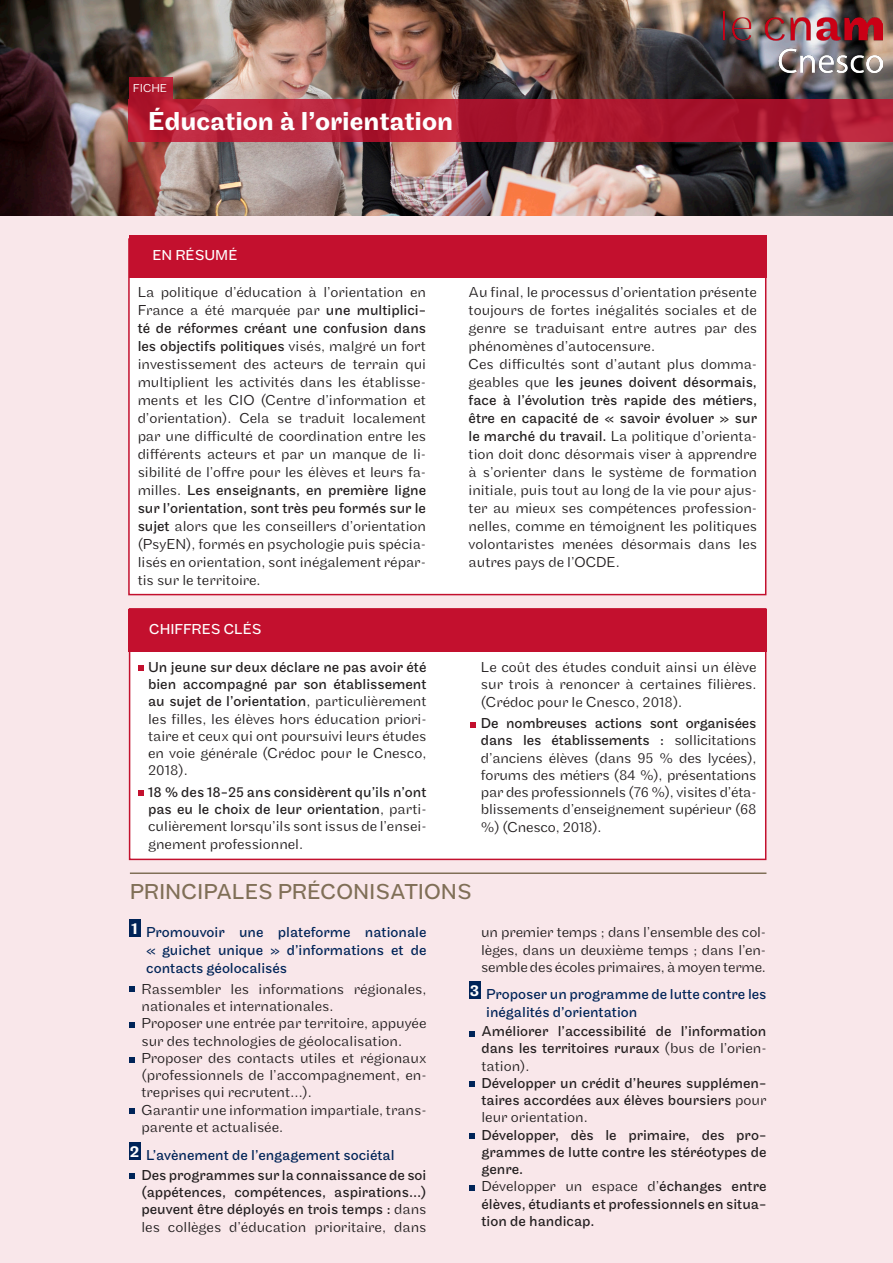
<style>
.page{position:relative;width:893px;height:1263px;background:#f9e7ea}
.page>*{position:absolute;margin:0;border:0;box-sizing:border-box;transform-origin:0 0}
.t1{font:500 27px "Maple";color:#fff}
.t2{font:22.5px "Maple";color:#806f57}
.t3{font:500 16.5px "Maple";color:#fff}
.t4{font:300 15px/18px "Maple";color:#231f20;text-align:justify}
.t5{font:15px/17.2px "Maple";color:#231f20;text-align:justify}
.t6{font:15px/18px "Maple";color:#002458;text-align:justify}
.t7{font:15px "Maple";color:#fff}
.t8{font:300 12px "Maple";color:#fff}
.s1{font-weight:400}
.s2{font-weight:300}
</style>
<div class="page">
<img style="left:0;top:0;width:893px;height:215px">
<div style="left:128px;top:238px;width:638px;height:357px;background:#fff;border:2px solid #c3102e"></div>
<svg style="left:129px;top:99px;width:764px;height:43px;background:#b11b33"></svg>
<div style="left:129px;top:235px;width:637px;height:43px;background:#c3102e"></div>
<div style="left:129px;top:608px;width:637px;height:252px;background:#fff;border:2px solid #c3102e"></div>
<div style="left:128px;top:609px;width:638px;height:43px;background:#c3102e"></div>
<svg style="left:138px;top:665px;width:6px;height:6px"></svg>
<svg style="left:138px;top:790px;width:6px;height:6px"></svg>
<hr style="left:130px;top:872px;width:636px;height:2px;background:#806f57">
<div style="left:129px;top:920px;width:11px;height:17px;background:#002458"></div>
<svg style="left:129px;top:986px;width:6px;height:6px"></svg>
<div style="left:129px;top:1142px;width:11px;height:17px;background:#002458"></div>
<svg style="left:470px;top:722px;width:5px;height:6px"></svg>
<svg style="left:129px;top:1022px;width:6px;height:6px"></svg>
<svg style="left:129px;top:1057px;width:6px;height:6px"></svg>
<svg style="left:129px;top:1108px;width:6px;height:6px"></svg>
<div style="left:469px;top:981px;width:11px;height:17px;background:#002458"></div>
<svg style="left:469px;top:1031px;width:5px;height:5px"></svg>
<svg style="left:469px;top:1081px;width:5px;height:6px"></svg>
<svg style="left:469px;top:1133px;width:5px;height:6px"></svg>
<svg style="left:129px;top:1173px;width:6px;height:6px"></svg>
<svg style="left:469px;top:1185px;width:5px;height:6px"></svg>
<div style="left:129px;top:78px;width:43px;height:21px;background:linear-gradient(to right,#a10d24,#b71e33)"></div>
<img style="left:723px;top:11px;width:159px;height:62px">
<p class="t8" style="left:133px;top:82px;width:36px">FICHE</p>
<p class="t1" style="left:148px;top:105px;width:307px">Éducation à l’orientation</p>
<p class="t7" style="left:152px;top:247px;width:87px">EN RÉSUMÉ</p>
<p class="t4" style="left:138px;top:283px;width:290px">La politique d’éducation à l’orientation en France a été marquée par <span class="s1">une multiplici&shy;té de réformes créant une confusion dans les objectifs politiques</span> visés, malgré un fort investissement des acteurs de terrain qui multiplient les activités dans les établisse&shy;ments et les CIO (Centre d’information et d’orientation). Cela se traduit localement par une difficulté de coordination entre les différents acteurs et par un manque de li&shy;sibilité de l’offre pour les élèves et leurs fa&shy;milles. <span class="s1">Les enseignants, en première ligne sur l’orientation, sont très peu formés sur le sujet</span> alors que les conseillers d’orientation (PsyEN), formés en psychologie puis spécia&shy;lisés en orientation, sont inégalement répar&shy;tis sur le territoire.</p>
<p class="t4" style="left:469px;top:283px;width:290px">Au final, le processus d’orientation présente toujours de fortes inégalités sociales et de genre se traduisant entre autres par des phénomènes d’autocensure.</p>
<p class="t4" style="left:469px;top:355px;width:290px">Ces difficultés sont d’autant plus domma&shy;geables que <span class="s1">les jeunes doivent désormais, face à l’évolution très rapide des métiers, être en capacité de « savoir évoluer » sur le marché du travail.</span> La politique d’orienta&shy;tion doit donc désormais viser à apprendre à s’orienter dans le système de formation initiale, puis tout au long de la vie pour ajus&shy;ter au mieux ses compétences profession&shy;nelles, comme en témoignent les politiques volontaristes menées désormais dans les autres pays de l’OCDE.</p>
<p class="t7" style="left:149px;top:620px;width:114px">CHIFFRES CLÉS</p>
<p class="t4" style="left:148px;top:658px;width:280px;line-height:17.2px"><span class="s1">Un jeune sur deux déclare ne pas avoir été bien accompagné par son établissement au sujet de l’orientation</span>, particulièrement les filles, les élèves hors éducation priori&shy;taire et ceux qui ont poursuivi leurs études en voie générale (Crédoc pour le Cnesco, 2018).</p>
<p class="t4" style="left:148px;top:783px;width:280px;line-height:17.2px"><span class="s1">18 % des 18-25 ans considèrent qu’ils n’ont pas eu le choix de leur orientation</span>, parti&shy;culièrement lorsqu’ils sont issus de l’ensei&shy;gnement professionnel.</p>
<p class="t4" style="left:481px;top:659px;width:277px;line-height:17.2px">Le coût des études conduit ainsi un élève sur trois à renoncer à certaines filières. (Crédoc pour le Cnesco, 2018).</p>
<p class="t4" style="left:481px;top:715px;width:277px;line-height:17.2px"><span class="s1">De nombreuses actions sont organisées dans les établissements :</span> sollicitations d’anciens élèves (dans 95 % des lycées), forums des métiers (84 %), présentations par des professionnels (76 %), visites d’éta&shy;blissements d’enseignement supérieur (68 %) (Cnesco, 2018).</p>
<p class="t2" style="left:130px;top:879px;width:343px">PRINCIPALES PRÉCONISATIONS</p>
<p class="t3" style="left:132px;top:919px;width:8px">1</p>
<p class="t6" style="left:146px;top:924px;width:282px">Promouvoir une plateforme nationale « guichet unique » d’informations et de contacts géolocalisés</p>
<p class="t4" style="left:141px;top:980px;width:287px;line-height:17.2px">Rassembler les informations régionales, nationales et internationales.</p>
<p class="t4" style="left:141px;top:1015px;width:286px;line-height:17.2px">Proposer une entrée par territoire, appuyée sur des technologies de géolocalisation.</p>
<p class="t4" style="left:141px;top:1049px;width:286px;line-height:17.2px">Proposer des contacts utiles et régionaux (professionnels de l’accompagnement, en&shy;treprises qui recrutent…).</p>
<p class="t4" style="left:141px;top:1101px;width:286px;line-height:17.2px">Garantir une information impartiale, trans&shy;parente et actualisée.</p>
<p class="t4" style="left:481px;top:924px;width:286px;line-height:17.2px">un premier temps ; dans l’ensemble des col&shy;lèges, dans un deuxième temps ; dans l’en&shy;semble des écoles primaires, à moyen terme.</p>
<p class="t3" style="left:470px;top:981px;width:11px">3</p>
<p class="t6" style="left:486px;top:985px;width:282px">Proposer un programme de lutte contre les inégalités d’orientation</p>
<p class="t5" style="left:481px;top:1023px;width:286px">Améliorer l’accessibilité de l’information dans les territoires ruraux <span class="s2">(bus de l’orien&shy;tation).</span></p>
<p class="t5" style="left:481px;top:1075px;width:286px">Développer un crédit d’heures supplémen&shy;taires accordées aux élèves boursiers <span class="s2">pour leur orientation.</span></p>
<p class="t5" style="left:481px;top:1126px;width:286px">Développer, dès le primaire, des pro&shy;grammes de lutte contre les stéréotypes de genre.</p>
<p class="t5" style="left:481px;top:1178px;width:286px"><span class="s2">Développer un espace d’</span>échanges entre élèves, étudiants et professionnels en situa&shy;tion de handicap.</p>
<p class="t3" style="left:130px;top:1141px;width:11px">2</p>
<p class="t6" style="left:146px;top:1146px;width:250px">L’avènement de l’engagement sociétal</p>
<p class="t5" style="left:141px;top:1166px;width:287px">Des programmes sur la connaissance de soi (appétences, compétences, aspirations…) peuvent être déployés en trois temps : <span class="s2">dans les collèges d’éducation prioritaire, dans</span></p>
</div>
